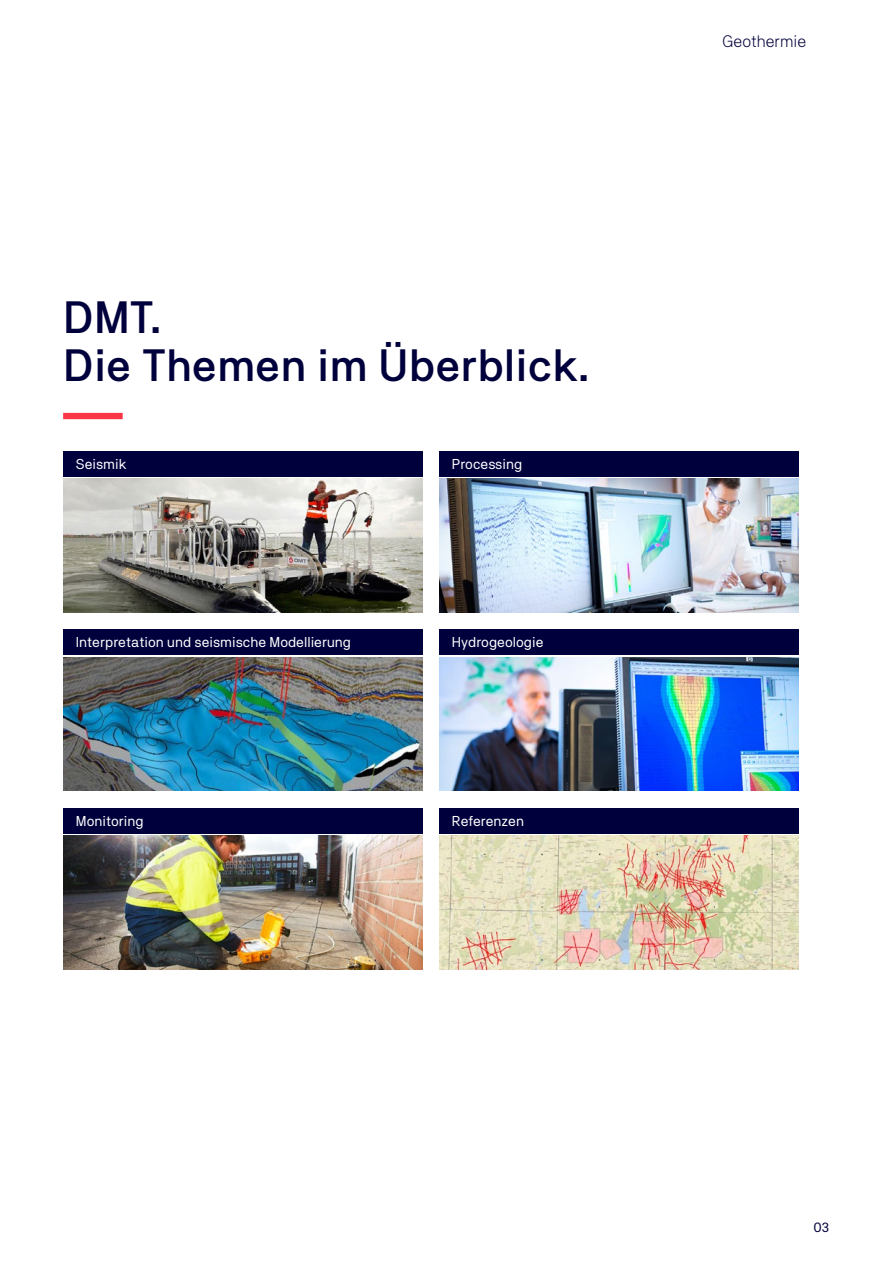
<style>
.page{position:relative;width:893px;height:1263px;background:#fff}
.page>*{position:absolute;margin:0;border:0;box-sizing:border-box;transform-origin:0 0}
.t1{font:500 45px/48.8px "TNG Pro";color:#00003c}
.t2{font:300 16.5px "TNG Pro";color:#00003c}
.t3{font:14.25px "TNG Pro";color:#fff}
.t4{font:13.5px "TNG Pro";color:#00003c}
</style>
<div class="page">
<div style="left:63px;top:413px;width:60px;height:6px;background:#fa3746"></div>
<img style="left:63px;top:478px;width:359px;height:134px">
<img style="left:63px;top:657px;width:359px;height:134px">
<img style="left:63px;top:836px;width:359px;height:133px">
<img style="left:439px;top:478px;width:359px;height:134px">
<img style="left:439px;top:657px;width:359px;height:134px">
<img style="left:439px;top:836px;width:359px;height:133px">
<div style="left:63px;top:451px;width:359px;height:25px;background:#00003c"></div>
<div style="left:63px;top:629px;width:359px;height:26px;background:#00003c"></div>
<div style="left:63px;top:808px;width:359px;height:25px;background:#00003c"></div>
<div style="left:439px;top:451px;width:359px;height:25px;background:#00003c"></div>
<div style="left:439px;top:629px;width:359px;height:26px;background:#00003c"></div>
<div style="left:439px;top:808px;width:359px;height:25px;background:#00003c"></div>
<h1 class="t1" style="left:63px;top:292px;width:528px">DMT.<br>Die Themen im Überblick.</h1>
<p class="t3" style="left:76px;top:455px;width:52px">Seismik</p>
<p class="t3" style="left:452px;top:455px;width:72px">Processing</p>
<p class="t3" style="left:76px;top:634px;width:277px">Interpretation und seismische Modellierung</p>
<p class="t3" style="left:452px;top:634px;width:93px">Hydrogeologie</p>
<p class="t3" style="left:76px;top:812px;width:69px">Monitoring</p>
<p class="t3" style="left:452px;top:812px;width:74px">Referenzen</p>
<p class="t2" style="left:722px;top:32px;width:85px">Geothermie</p>
<p class="t4" style="left:813px;top:1219px;width:17px">03</p>
</div>
